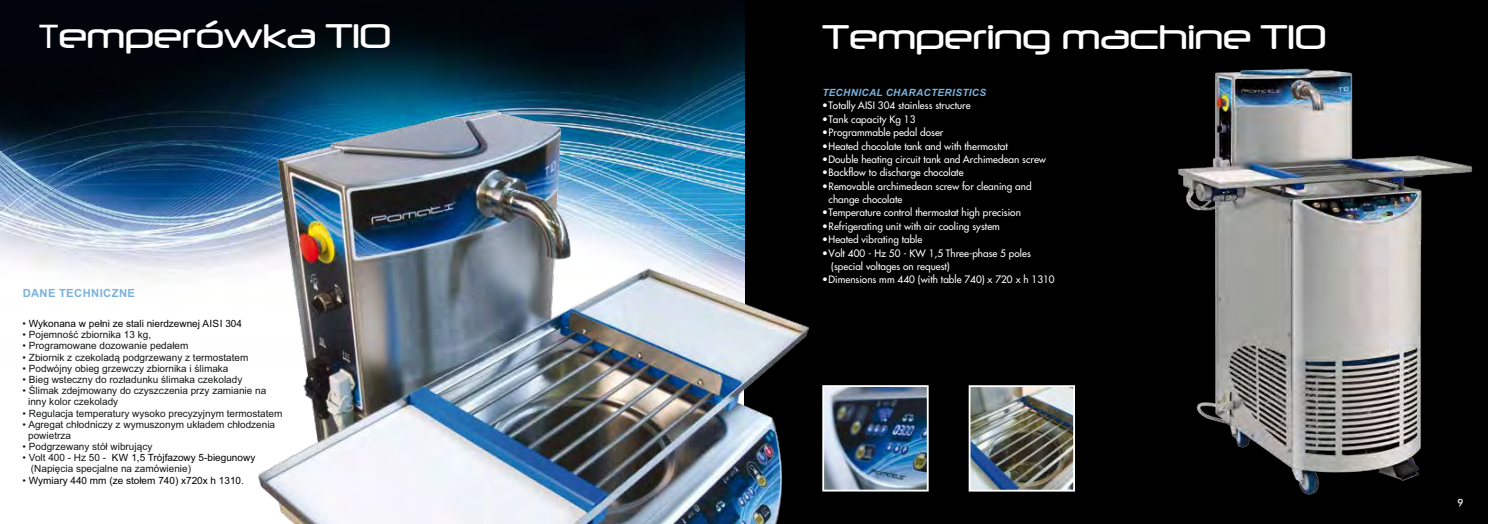
<style>
.page{position:relative;width:1488px;height:524px;background:#fff}
.page>*{position:absolute;margin:0;border:0;box-sizing:border-box;transform-origin:0 0}
.t1{font:32.5px "Neuropol";color:#fff}
.t2{font:700 11.25px "Arial";letter-spacing:.035em;color:#7ab2dc}
.t3{font:500 10px/13.4px "Futura CE";color:#fff}
.t4{font:10px/11.1px "Arial";color:#151616}
.t5{font:10px "Arial";color:#000}
.t6{font:italic 700 10px "Arial";letter-spacing:.035em;color:#7ab2dc}
.t7{font:500 10px "Futura BT";color:#fff}
.s1{font-family:"Arial"}
.s2{color:#151616}
.s3{color:#000}
</style>
<div class="page">
<div style="left:744px;top:0;width:744px;height:524px;background:#000"></div>
<img style="left:0;top:0;width:744px;height:276px">
<img style="left:971px;top:388px;width:101px;height:100px">
<div style="left:968px;top:385px;width:107px;height:106px;border:2px solid #fff"></div>
<img style="left:827px;top:388px;width:98px;height:100px">
<div style="left:822px;top:385px;width:106px;height:106px;border:2px solid #fff"></div>
<img style="left:252px;top:99px;width:575px;height:425px">
<img style="left:1178px;top:68px;width:295px;height:427px">
<h1 class="t1" style="left:39px;top:16px;width:354px"><span class="s1">T</span>emperówka T10</h1>
<p class="t2" style="left:23px;top:289px;width:114px">DANE TECHNICZNE</p>
<p class="t5" style="left:23px;top:320px;width:221px"><span class="s2">•</span> Wykonana w pełni ze stali nierdzewnej AISI 304</p>
<p class="t4" style="left:23px;top:330px;width:130px">• Pojemność zbiornika 13 kg,</p>
<p class="t4" style="left:23px;top:341px;width:167px">• Programowane dozowanie pedałem</p>
<p class="t4" style="left:23px;top:352px;width:227px">• Zbiornik z czekoladą podgrzewany z termostatem</p>
<p class="t4" style="left:23px;top:363px;width:207px">• Podwójny obieg grzewczy zbiornika i ślimaka</p>
<p class="t4" style="left:23px;top:375px;width:221px">• Bieg wsteczny do rozładunku ślimaka czekolady</p>
<p class="t4" style="left:28px;top:386px;width:240px;text-indent:-6px">• Ślimak zdejmowany do czyszczenia przy zamianie na inny kolor czekolady</p>
<p class="t4" style="left:23px;top:408px;width:261px">• Regulacja temperatury wysoko precyzyjnym termostatem</p>
<p class="t4" style="left:28px;top:419px;width:248px;text-indent:-6px">• Agregat chłodniczy z wymuszonym układem chłodzenia powietrza</p>
<p class="t4" style="left:23px;top:442px;width:131px">• Podgrzewany stół wibrujący</p>
<p class="t4" style="left:31px;top:453px;width:226px;text-indent:-8px">• Volt 400 - Hz 50 - <span class="s3">KW 1,5 Trójfazowy 5-biegunowy </span>(Napięcia specjalne na zamówienie)</p>
<p class="t5" style="left:23px;top:476px;width:223px"><span class="s2">•</span> Wymiary 440 mm (ze stołem 740) x720x h 1310<span class="s2">.</span></p>
<h1 class="t1" style="left:822px;top:17px;width:505px">Tempering machine T10</h1>
<p class="t6" style="left:822px;top:88px;width:165px">TECHNICAL CHARACTERISTICS</p>
<p class="t3" style="left:822px;top:99px;width:150px">•Totally AISI 304 stainless structure</p>
<p class="t3" style="left:822px;top:112px;width:95px">•Tank capacity Kg 13</p>
<p class="t3" style="left:822px;top:125px;width:123px">•Programmable pedal doser</p>
<p class="t3" style="left:822px;top:139px;width:187px">•Heated chocolate tank and with thermostat</p>
<p class="t3" style="left:822px;top:152px;width:225px">•Double heating circuit tank and Archimedean screw</p>
<p class="t3" style="left:822px;top:165px;width:143px">•Backflow to discharge chocolate</p>
<p class="t3" style="left:828px;top:179px;width:204px;text-indent:-6px">•Removable archimedean screw for cleaning and change chocolate</p>
<p class="t3" style="left:822px;top:206px;width:200px">•Temperature control thermostat high precision</p>
<p class="t3" style="left:822px;top:219px;width:179px">•Refrigerating unit with air cooling system</p>
<p class="t3" style="left:822px;top:232px;width:102px">•Heated vibrating table</p>
<p class="t3" style="left:831px;top:246px;width:201px;text-indent:-9px">•Volt 400 - Hz 50 - KW 1,5 Three-phase 5 poles (special voltages on request)</p>
<p class="t3" style="left:822px;top:272px;width:234px">•Dimensions mm 440 (with table 740) x 720 x h 1310</p>
<p class="t7" style="left:1457px;top:498px;width:8px">9</p>
</div>
